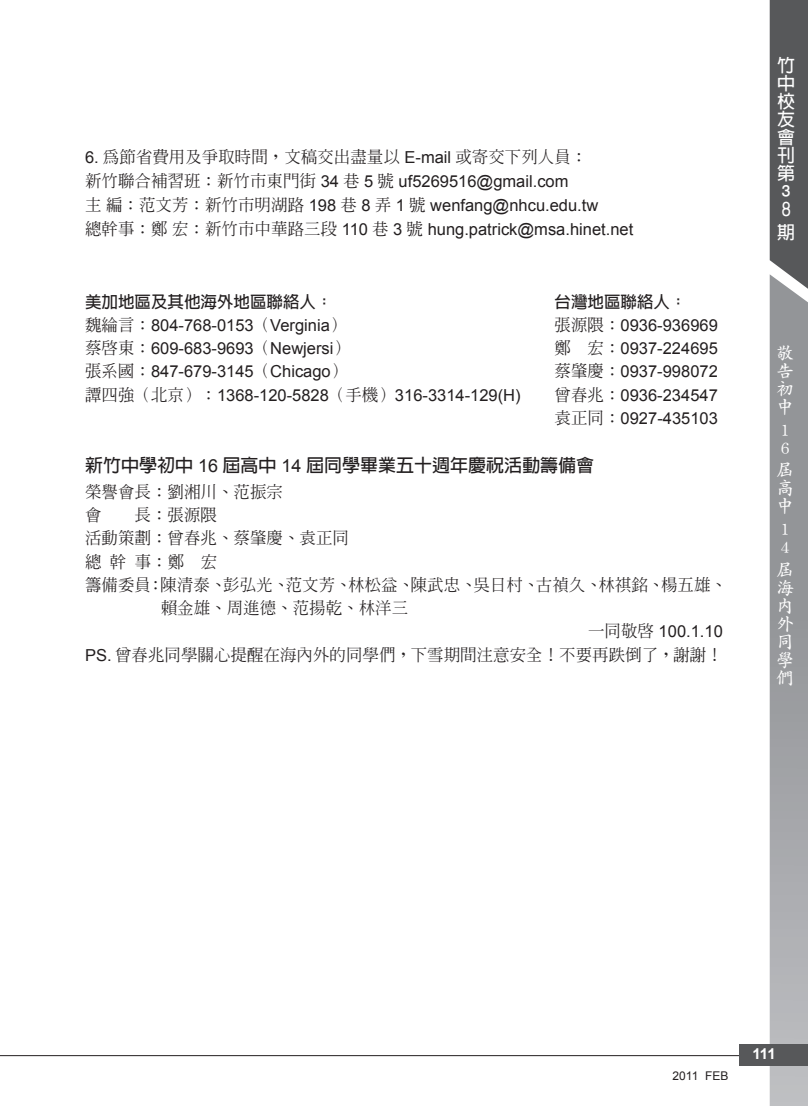
<style>
.page{position:relative;width:808px;height:1106px;background:#fff}
.page>*{position:absolute;margin:0;border:0;box-sizing:border-box;transform-origin:0 0}
.t1{font:700 18px "AR Hei B5";color:#231f20}
.t2{font:700 18px/18px "AR Kai B5";color:#fff}
.t3{font:700 18px/18px "AR Hei B5";color:#fff}
.t4{font:16.5px/24px "Arial";color:#231f20}
.t5{font:500 16.5px/23.2px "AR Ming B5";color:#231f20}
.t6{font:700 16.5px "AR Hei B5";color:#231f20}
.t7{font:700 15px "Arial";color:#fff}
.t8{font:12px "Arial";color:#231f20}
.s1{font-family:"Arial";font-weight:400}
.s2{font-family:"AR Ming B5";font-weight:500}
</style>
<div class="page">
<hr style="left:0;top:1055px;width:740px;height:1px;background:#231f20">
<svg style="left:770px;top:0;width:38px;height:1106px;background:#8e8f92"></svg>
<div style="left:740px;top:1044px;width:68px;height:21px;background:#57585a"></div>
<p class="t5" style="left:85px;top:145px;width:504px"><span class="s1">6.</span> 為節省費用及爭取時間，文稿交出盡量以 <span class="s1">E-mail</span> 或寄交下列人員：</p>
<p class="t4" style="left:85px;top:170px;width:550px"><span class="s2">新竹聯合補習班：新竹市東門街</span> 34 <span class="s2">巷</span> 5 <span class="s2">號</span> uf5269516@gmail.com<br><span class="s2">主編：范文芳：新竹市明湖路</span> 198 <span class="s2">巷</span> 8 <span class="s2">弄</span> 1 <span class="s2">號</span> wenfang@nhcu.edu.tw<br><span class="s2">總幹事：鄭宏：新竹市中華路三段</span> 110 <span class="s2">巷</span> 3 <span class="s2">號</span> hung.patrick@msa.hinet.net</p>
<p class="t6" style="left:85px;top:293px;width:249px">美加地區及其他海外地區聯絡人：</p>
<p class="t6" style="left:555px;top:293px;width:133px">台灣地區聯絡人：</p>
<p class="t4" style="left:85px;top:313px;width:263px"><span class="s2">魏綸言：</span>804-768-0153<span class="s2">（</span>Verginia<span class="s2">）</span></p>
<p class="t4" style="left:555px;top:313px;width:165px"><span class="s2">張源隈：</span>0936-936969</p>
<p class="t4" style="left:85px;top:336px;width:266px"><span class="s2">蔡啟東：</span>609-683-9693<span class="s2">（</span>Newjersi<span class="s2">）</span></p>
<p class="t4" style="left:555px;top:336px;width:165px"><span class="s2">鄭 宏：</span>0937-224695</p>
<p class="t4" style="left:85px;top:359px;width:264px"><span class="s2">張系國：</span>847-679-3145<span class="s2">（</span>Chicago<span class="s2">）</span></p>
<p class="t4" style="left:555px;top:359px;width:165px"><span class="s2">蔡肇慶：</span>0937-998072</p>
<p class="t4" style="left:85px;top:383px;width:437px"><span class="s2">譚四強（北京）：</span>1368-120-5828<span class="s2">（手機）</span>316-3314-129(H)</p>
<p class="t4" style="left:555px;top:383px;width:165px;line-height:23.2px"><span class="s2">曾春兆：</span>0936-234547<span class="s2">袁正同：</span>0927-435103</p>
<p class="t1" style="left:85px;top:456px;width:511px">新竹中學初中 <span class="s1">16</span> 屆高中 <span class="s1">14</span> 屆同學畢業五十週年慶祝活動籌備會</p>
<p class="t5" style="left:85px;top:480px;width:199px">榮譽會長：劉湘川、范振宗會</p>
<p class="t5" style="left:135px;top:503px;width:84px">長：張源隈</p>
<p class="t5" style="left:85px;top:526px;width:265px">活動策劃：曾春兆、蔡肇慶、袁正同</p>
<p class="t5" style="left:85px;top:549px;width:134px">總幹事：鄭 宏</p>
<p class="t5" style="left:85px;top:573px;width:643px">籌備委員：陳清泰、彭弘光、范文芳、林松益、陳武忠、吳日村、古禎久、林祺銘、楊五雄、</p>
<p class="t5" style="left:161px;top:596px;width:249px">賴金雄、周進德、范揚乾、林洋三</p>
<p class="t4" style="left:588px;top:619px;width:136px"><span class="s2">一同敬啟</span> 100.1.10</p>
<p class="t5" style="left:85px;top:642px;width:639px"><span class="s1">PS.</span> 曾春兆同學關心提醒在海內外的同學們，下雪期間注意安全！不要再跌倒了，謝謝！</p>
<p class="t3" style="left:777px;top:56px;width:19px">竹中校友會刊第<br>３<br>8</p>
<p class="t3" style="left:777px;top:223px;width:18px">期</p>
<p class="t2" style="left:776px;top:344px;width:19px;text-align:justify">敬告初中</p>
<p class="t2" style="left:781px;top:421px;width:10px">1<br>6</p>
<p class="t2" style="left:776px;top:461px;width:17px;text-align:justify">屆高中</p>
<p class="t2" style="left:781px;top:520px;width:10px">1<br>4</p>
<p class="t2" style="left:776px;top:560px;width:19px">屆海內外同學們</p>
<p class="t8" style="left:672px;top:1068px;width:57px">2011 FEB</p>
<p class="t7" style="left:752px;top:1043px;width:25px">111</p>
</div>
